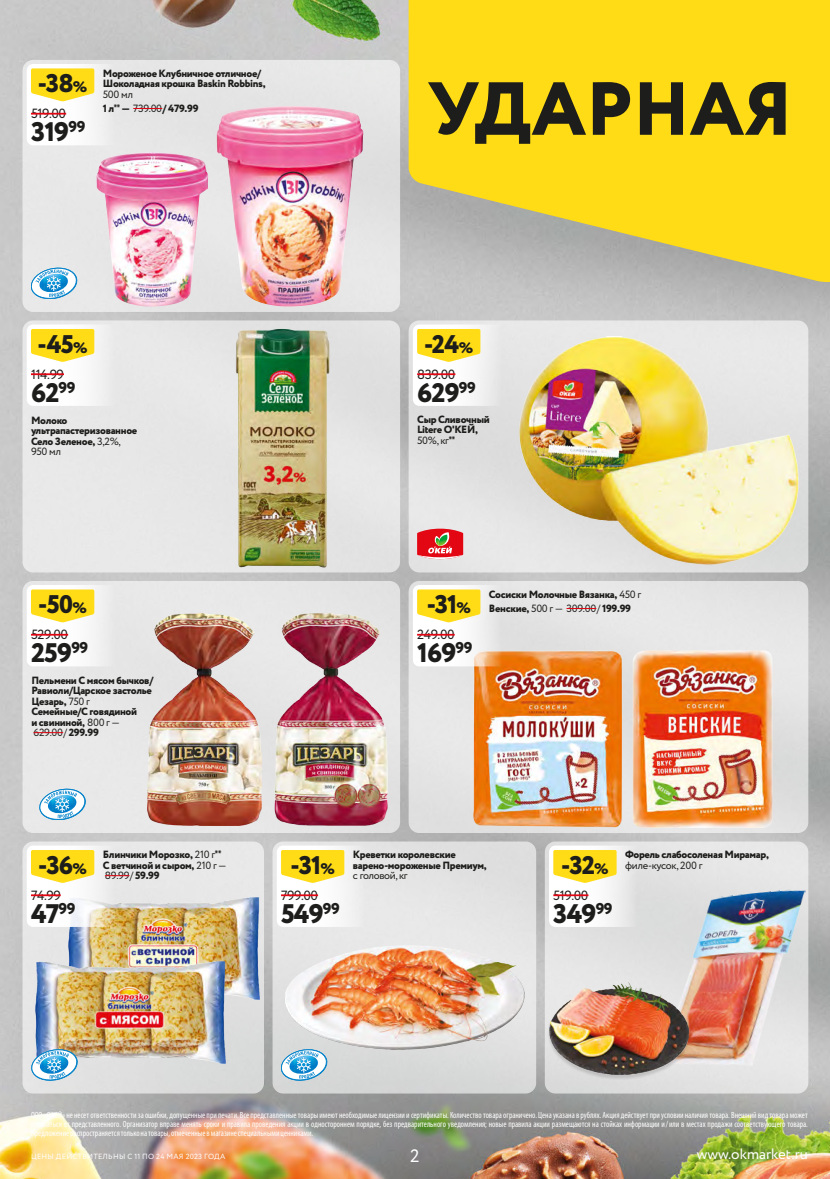
<style>
.page{position:relative;width:830px;height:1179px;background:#fff}
.page>*{position:absolute;margin:0;border:0;box-sizing:border-box;transform-origin:0 0}
.t1{font:800 75px "Circe";color:#1d1d1b}
.t2{font:800 26.85px "Circe";letter-spacing:-.03em;color:#1d1d1b}
.t3{font:800 25.5px "Circe";letter-spacing:-.04em;color:#1d1d1b}
.t4{font:18px "Circe";color:#fff}
.t5{font:15px "Circe";color:#fff}
.t6{font:13.35px "Circe";letter-spacing:-.03em;color:#1d1d1b}
.t7{font:800 10.5px/10.5px "Circe";letter-spacing:-.03em;color:#1d1d1b}
.t8{font:10.5px/14.4px "Circe";letter-spacing:-.03em;color:#1d1d1b}
.t9{font:condensed 9px/9px "Myriad Pro";letter-spacing:-.005em;color:#fff;text-align:justify;scale:.95 1}
.t10{font:7.5px "Circe";letter-spacing:.03em;color:#fff}
.s1{font-size:15.3px}
.s2{font-weight:800}
.s3{font-family:"PT Sans";font-weight:700;font-stretch:condensed}
.s4{font-weight:400}
</style>
<div class="page">
<img style="left:0;top:0;width:830px;height:1179px">
<div style="left:273px;top:841px;width:263px;height:252px;background:#e1e1e1;border-radius:11px"></div>
<img style="left:285px;top:945px;width:240px;height:105px">
<div style="left:277px;top:845px;width:98px;height:82px;background:linear-gradient(to right,#fff,#eaeaea);border-radius:6px"></div>
<hr style="left:281px;top:894px;width:37px;height:2px;background:#e30613">
<svg style="left:281px;top:850px;width:63px;height:33px;background:#fee032"></svg>
<div style="left:545px;top:841px;width:263px;height:252px;background:#e4e4e4;border-radius:11px"></div>
<img style="left:649px;top:889px;width:159px;height:176px">
<div style="left:547px;top:982px;width:144px;height:98px;background:#1d1d1b;opacity:.16"></div>
<img style="left:550px;top:982px;width:139px;height:92px">
<div style="left:549px;top:845px;width:98px;height:82px;background:linear-gradient(to right,#fff,#e3e3e3);border-radius:6px"></div>
<hr style="left:553px;top:894px;width:35px;height:2px;background:#e30613">
<svg style="left:553px;top:850px;width:64px;height:33px;background:#fee034"></svg>
<div style="left:23px;top:320px;width:377px;height:252px;background:#e7e7e7;border-radius:11px"></div>
<img style="left:202px;top:320px;width:163px;height:248px">
<div style="left:27px;top:324px;width:98px;height:82px;background:linear-gradient(to right,#fff,#ebebeb);border-radius:6px"></div>
<hr style="left:31px;top:373px;width:33px;height:2px;background:#e30613">
<svg style="left:31px;top:329px;width:63px;height:33px;background:#fee032"></svg>
<div style="left:409px;top:320px;width:399px;height:252px;background:#e4e4e4;border-radius:11px"></div>
<img style="left:519px;top:336px;width:280px;height:229px">
<div style="left:413px;top:324px;width:98px;height:82px;background:linear-gradient(to right,#fff,#e7e7e7);border-radius:6px"></div>
<hr style="left:417px;top:373px;width:38px;height:2px;background:#e30613">
<svg style="left:417px;top:329px;width:63px;height:33px;background:#fee032"></svg>
<div style="left:23px;top:841px;width:241px;height:252px;background:linear-gradient(to right,#e5e5e5,#e0e1e1);border-radius:11px"></div>
<img style="left:69px;top:897px;width:190px;height:102px">
<img style="left:35px;top:961px;width:191px;height:102px">
<svg style="left:27px;top:845px;width:98px;height:82px"></svg>
<hr style="left:31px;top:894px;width:30px;height:2px;background:#e30613">
<svg style="left:31px;top:850px;width:63px;height:33px;background:#fee032"></svg>
<svg style="left:105px;top:875px;width:24px;height:1px"></svg>
<div style="left:23px;top:581px;width:377px;height:252px;background:#e8e8e8;border-radius:11px"></div>
<img style="left:148px;top:613px;width:101px;height:213px">
<img style="left:249px;top:613px;width:151px;height:218px">
<div style="left:27px;top:585px;width:98px;height:81px;background:linear-gradient(to right,#fffcfd,#eaecec);border-radius:6px"></div>
<hr style="left:31px;top:634px;width:37px;height:1px;background:#e30613">
<svg style="left:31px;top:589px;width:63px;height:33px;background:#fee032"></svg>
<svg style="left:34px;top:732px;width:29px;height:1px"></svg>
<div style="left:23px;top:60px;width:377px;height:252px;background:#e7e7e7;border-radius:11px"></div>
<img style="left:96px;top:152px;width:112px;height:155px">
<img style="left:216px;top:106px;width:148px;height:200px">
<svg style="left:31px;top:268px;width:46px;height:31px"></svg>
<div style="left:27px;top:64px;width:98px;height:81px;background:linear-gradient(to right,#fff,#eaeaea);border-radius:6px"></div>
<hr style="left:31px;top:113px;width:35px;height:2px;background:#e30613">
<svg style="left:31px;top:68px;width:63px;height:33px;background:#fee032"></svg>
<svg style="left:133px;top:108px;width:29px;height:1px"></svg>
<div style="left:409px;top:581px;width:399px;height:252px;background:#e6e6e6;border-radius:11px"></div>
<img style="left:473px;top:651px;width:156px;height:177px">
<img style="left:629px;top:650px;width:147px;height:178px">
<svg style="left:413px;top:585px;width:98px;height:81px"></svg>
<hr style="left:417px;top:634px;width:38px;height:1px;background:#e30613">
<svg style="left:417px;top:589px;width:63px;height:33px;background:#fedf32"></svg>
<hr style="left:566px;top:608px;width:30px;height:1px;background:#e30613">
<svg style="left:281px;top:1049px;width:46px;height:31px"></svg>
<svg style="left:31px;top:1049px;width:46px;height:31px"></svg>
<svg style="left:40px;top:789px;width:46px;height:31px"></svg>
<svg style="left:417px;top:528px;width:46px;height:31px"></svg>
<svg style="left:409px;top:0;width:421px;height:282px;background:#f1d430"></svg>
<h3 class="t3" style="left:38px;top:66px;width:51px">-38<span class="s1">%</span></h3>
<p class="t7" style="left:103px;top:68px;width:164px">Мороженое Клубничное отличное/<br>Шоколадная крошка Baskin Robbins,</p>
<p class="t8" style="left:103px;top:87px;width:97px">500 мл<br><span class="s2">1 л</span><span class="s3">**</span> <span class="s2">—</span> 739.00<span class="s2">/ 479.99</span></p>
<h3 class="t6" style="left:31px;top:105px;width:37px">519.00</h3>
<h2 class="t2" style="left:31px;top:114px;width:56px">319<sup>99</sup></h2>
<h1 class="t1" style="left:427px;top:58px;width:367px">УДАРНАЯ</h1>
<h3 class="t3" style="left:38px;top:327px;width:52px">-45<span class="s1">%</span></h3>
<h3 class="t3" style="left:424px;top:327px;width:51px">-24<span class="s1">%</span></h3>
<h3 class="t6" style="left:31px;top:365px;width:34px">114.99</h3>
<h3 class="t6" style="left:417px;top:365px;width:40px">839.00</h3>
<h2 class="t2" style="left:31px;top:374px;width:46px">62<sup>99</sup></h2>
<h2 class="t2" style="left:417px;top:374px;width:60px">629<sup>99</sup></h2>
<p class="t7" style="left:31px;top:416px;width:108px">Молоко ультрапастеризованное<br>Село Зеленое, <span class="s4">3,2%,<br>950 мл</span></p>
<p class="t7" style="left:417px;top:414px;width:74px">Сыр Сливочный<br>Litere О'КЕЙ,<br><span class="s4">50%, кг</span><span class="s3">**</span></p>
<h3 class="t3" style="left:38px;top:587px;width:50px">-50<span class="s1">%</span></h3>
<h3 class="t3" style="left:427px;top:587px;width:46px">-31<span class="s1">%</span></h3>
<p class="t7" style="left:489px;top:587px;width:154px;line-height:14.4px">Сосиски Молочные Вязанка, <span class="s4">450 г<br></span>Венские, <span class="s4">500 г — 309.00/</span> 199.99</p>
<h3 class="t6" style="left:31px;top:626px;width:39px">529.00</h3>
<h3 class="t6" style="left:417px;top:626px;width:39px">249.00</h3>
<h2 class="t2" style="left:31px;top:635px;width:59px">259<sup>99</sup></h2>
<h2 class="t2" style="left:417px;top:635px;width:57px">169<sup>99</sup></h2>
<p class="t7" style="left:31px;top:675px;width:123px">Пельмени С мясом бычков/<br>Равиоли/Царское застолье<br>Цезарь, <span class="s4">750 г<br></span>Семейные/С говядиной<br>и свининой, <span class="s4">800 г —<br>629.00/</span> 299.99</p>
<h3 class="t3" style="left:38px;top:847px;width:50px">-36<span class="s1">%</span></h3>
<p class="t7" style="left:103px;top:850px;width:125px">Блинчики Морозко, <span class="s4">210 г</span><span class="s3">**<br></span>C ветчиной и сыром, <span class="s4">210 г —<br>89.99/</span> 59.99</p>
<h3 class="t3" style="left:291px;top:847px;width:46px">-31<span class="s1">%</span></h3>
<p class="t7" style="left:353px;top:850px;width:136px">Креветки королевские варено-мороженые Премиум,</p>
<p class="t8" style="left:353px;top:868px;width:56px">с головой, кг</p>
<h3 class="t3" style="left:561px;top:847px;width:49px">-32<span class="s1">%</span></h3>
<p class="t7" style="left:625px;top:850px;width:145px">Форель слабосоленая Мирамар,</p>
<p class="t8" style="left:625px;top:858px;width:79px">филе-кусок, 200 г</p>
<h3 class="t6" style="left:31px;top:886px;width:31px">74.99</h3>
<h3 class="t6" style="left:281px;top:886px;width:39px">799.00</h3>
<h3 class="t6" style="left:553px;top:886px;width:37px">519.00</h3>
<h2 class="t2" style="left:31px;top:895px;width:46px">47<sup>99</sup></h2>
<h2 class="t2" style="left:281px;top:895px;width:60px">549<sup>99</sup></h2>
<h2 class="t2" style="left:553px;top:895px;width:61px">349<sup>99</sup></h2>
<p class="t9" style="left:31px;top:1110px;width:819px">ООО «О'КЕЙ» не несет ответственности за ошибки, допущенные при печати. Все представленные товары имеют необходимые лицензии и сертификаты. Количество товара ограничено. Цена указана в рублях. Акция действует при условии наличия товара. Внешний вид товара может отличаться от представленного. Организатор вправе менять сроки и правила проведения акции в одностороннем порядке, без предварительного уведомления; новые правила акции размещаются на стойках информации и/или в местах продажи соответствующего товара.<br>Предложение распространяется только на товары, отмеченные в магазине специальными ценниками.</p>
<p class="t10" style="left:31px;top:1151px;width:196px">ЦЕНЫ ДЕЙСТВИТЕЛЬНЫ с 11 по 24 мая 2023 ГОДА</p>
<h3 class="t4" style="left:410px;top:1143px;width:11px">2</h3>
<h3 class="t5" style="left:697px;top:1144px;width:113px">www.okmarket.ru</h3>
</div>
